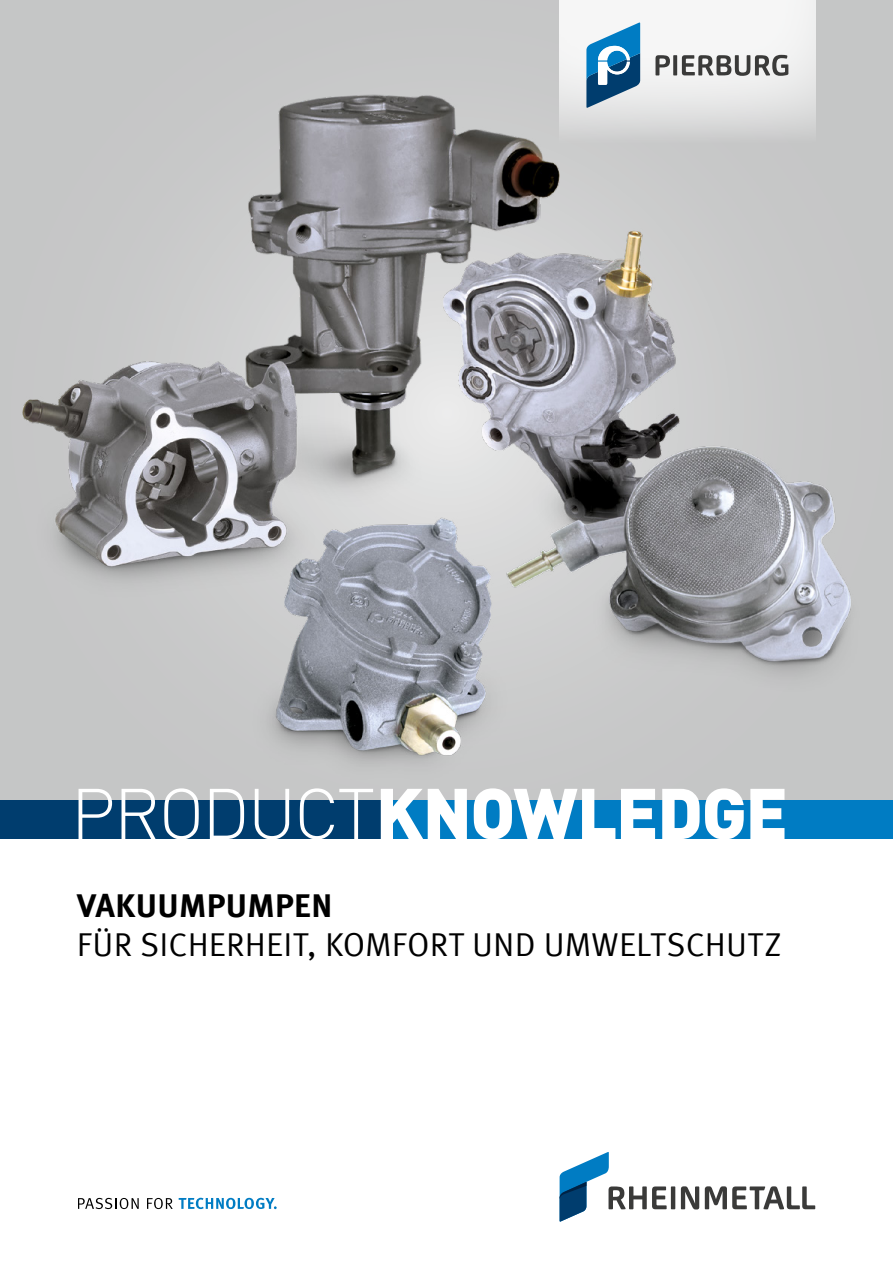
<style>
.page{position:relative;width:893px;height:1263px;background:#fff}
.page>*{position:absolute;margin:0;border:0;box-sizing:border-box;transform-origin:0 0}
.t1{font:900 70.5px "DIN Offc";letter-spacing:-.025em;color:#fff}
.t2{font:33px "Meta Offc Pro Norm";letter-spacing:.005em;color:#000}
.t3{font:700 33px "Meta Offc Pro";letter-spacing:.01em;color:#000}
.s1{font-weight:300}
</style>
<div class="page">
<div style="left:0;top:0;width:893px;height:838px;background:#c5c6c6"></div>
<img style="left:22px;top:24px;width:829px;height:738px">
<div style="left:560px;top:0;width:255px;height:143px;background:linear-gradient(to bottom,#feffff,#d6d7d7)"></div>
<svg style="left:655px;top:55px;width:133px;height:21px;background:#999a99"></svg>
<svg style="left:586px;top:23px;width:54px;height:85px;background:#6097bc"></svg>
<svg style="left:560px;top:1152px;width:255px;height:69px"></svg>
<div style="left:0;top:800px;width:893px;height:39px;background:#003d6e"></div>
<div style="left:386px;top:800px;width:507px;height:39px;background:#007cc3"></div>
<svg style="left:78px;top:1198px;width:61px;height:11px"></svg>
<svg style="left:147px;top:1198px;width:26px;height:11px"></svg>
<svg style="left:179px;top:1198px;width:98px;height:11px"></svg>
<h1 class="t1" style="left:71px;top:766px;width:719px"><span class="s1">PRODUCT</span>KNOWLEDGE</h1>
<p class="t3" style="left:77px;top:879px;width:257px">VAKUUMPUMPEN</p>
<p class="t2" style="left:77px;top:919px;width:706px">FÜR SICHERHEIT, KOMFORT UND UMWELTSCHUTZ</p>
</div>
